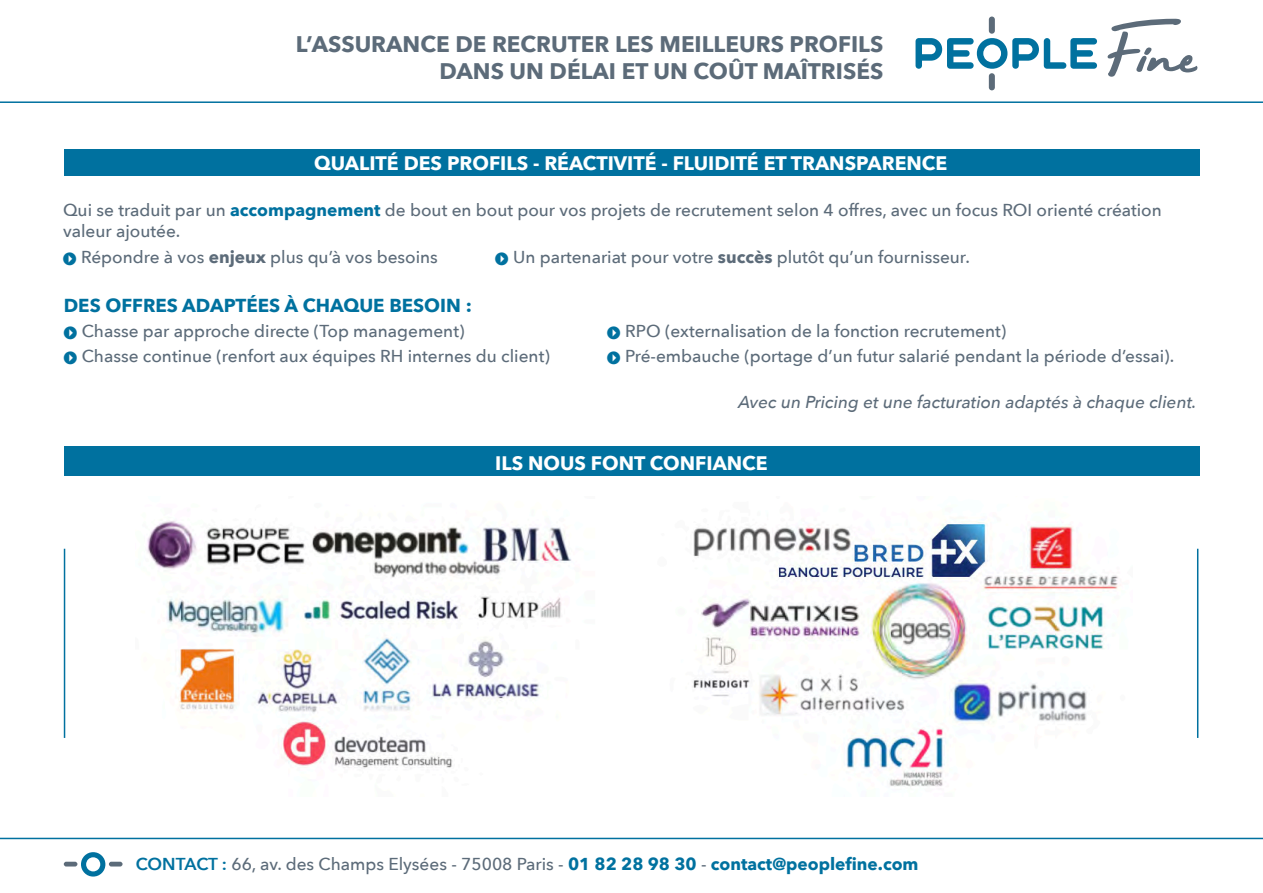
<style>
.page{position:relative;width:1263px;height:893px;background:#fff}
.page>*{position:absolute;margin:0;border:0;box-sizing:border-box;transform-origin:0 0}
.t1{font:700 22.5px/27px "Avenir Next";color:#5c6b79;text-align:right}
.t2{font:700 19.5px "Avenir Next";color:#fff}
.t3{font:700 18.75px "Avenir Next";color:#00719f}
.t4{font:500 17.25px/24.9px "Avenir Next";color:#5c6b79}
.t5{font:italic 500 17.25px "Avenir Next";color:#5c6b79}
.s1{font-weight:700;color:#00719f}
.s2{font-family:"Arrowstfb";font-weight:400;font-size:12.75px;color:#00719f}
.s3{font-weight:700}
.s4{font-weight:600;color:#00719f}
</style>
<div class="page">
<hr style="left:64px;top:549px;width:1px;height:189px;background:#00719f">
<hr style="left:1197px;top:549px;width:1px;height:189px;background:#00719f">
<div style="left:64px;top:446px;width:1135px;height:30px;background:#00719f"></div>
<hr style="left:0;top:838px;width:1263px;height:1px;background:#00719f">
<svg style="left:915px;top:38px;width:182px;height:31px"></svg>
<div style="left:989px;top:17px;width:6px;height:17px;background:#5c6b79;border-radius:3px"></div>
<div style="left:989px;top:73px;width:6px;height:17px;background:#5c6b79;border-radius:3px"></div>
<svg style="left:1107px;top:19px;width:91px;height:58px"></svg>
<hr style="left:0;top:101px;width:1263px;height:2px;background:#00719f">
<svg style="left:81px;top:852px;width:24px;height:24px"></svg>
<hr style="left:109px;top:862px;width:14px;height:4px;background:#5c6b79;border-radius:2px">
<hr style="left:64px;top:862px;width:13px;height:4px;background:#5c6b79;border-radius:2px">
<div style="left:64px;top:149px;width:1135px;height:27px;background:#00719f"></div>
<img style="left:147px;top:521px;width:971px;height:266px">
<h1 class="t1" style="left:296px;top:31px;width:589px">L’ASSURANCE DE RECRUTER LES MEILLEURS PROFILS<br>DANS UN DÉLAI ET UN COÛT MAÎTRISÉS</h1>
<p class="t2" style="left:314px;top:146px;width:635px">QUALITÉ DES PROFILS - RÉACTIVITÉ - FLUIDITÉ ET TRANSPARENCE</p>
<p class="t4" style="left:63px;top:199px;width:1100px;line-height:20.7px">Qui se traduit par un <span class="s1">accompagnement</span> de bout en bout pour vos projets de recrutement selon 4 offres, avec un focus ROI orienté création valeur ajoutée.</p>
<p class="t4" style="left:63px;top:244px;width:376px"><span class="s2">I</span> Répondre à vos <span class="s3">enjeux</span> plus qu’à vos besoins</p>
<p class="t4" style="left:495px;top:244px;width:476px"><span class="s2">I</span> Un partenariat pour votre <span class="s3">succès</span> plutôt qu’un fournisseur.</p>
<p class="t3" style="left:64px;top:289px;width:410px">DES OFFRES ADAPTÉES À CHAQUE BESOIN :</p>
<p class="t4" style="left:64px;top:318px;width:487px"><span class="s2">I</span> Chasse par approche directe (Top management)<br><span class="s2">I</span> Chasse continue (renfort aux équipes RH internes du client)</p>
<p class="t4" style="left:607px;top:318px;width:568px"><span class="s2">I</span> RPO (externalisation de la fonction recrutement)<br><span class="s2">I</span> Pré-embauche (portage d’un futur salarié pendant la période d’essai).</p>
<p class="t5" style="left:738px;top:388px;width:460px">Avec un Pricing et une facturation adaptés à chaque client.</p>
<p class="t2" style="left:495px;top:446px;width:274px">ILS NOUS FONT CONFIANCE</p>
<p class="t4" style="left:136px;top:851px;width:784px"><span class="s4">CONTACT :</span> 66, av. des Champs Elysées - 75008 Paris - <span class="s1">01 82 28 98 30</span> - <span class="s1">contact@peoplefine.com</span></p>
</div>
